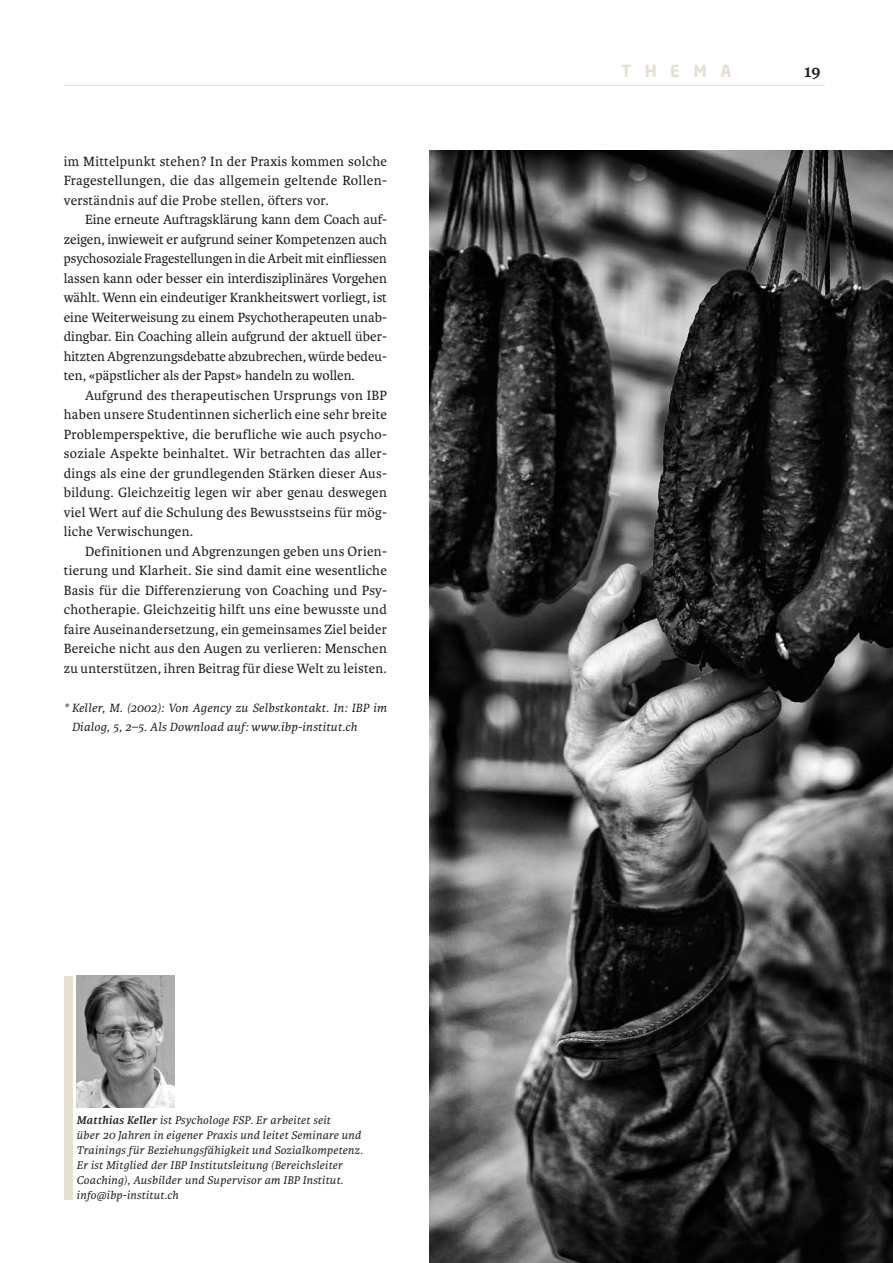
<style>
.page{position:relative;width:893px;height:1263px;background:#fff}
.page>*{position:absolute;margin:0;border:0;box-sizing:border-box;transform-origin:0 0}
.t1{font:700 18px "Karmina Basic";color:#231f20}
.t2{font:700 16.5px "Neo Sans";letter-spacing:.82em;color:#e6e0d1}
.t3{font:14.25px/19.5px "Karmina Basic";letter-spacing:.02em;color:#231f20;text-align:justify}
.t4{font:italic 12.75px/19.5px "Karmina Basic";letter-spacing:.02em;color:#231f20}
.t5{font:italic 12px/15px "Karmina Basic";letter-spacing:.02em;color:#231f20}
.s1{font-weight:700}
</style>
<div class="page">
<hr style="left:64px;top:85px;width:761px;height:1px;background:#e6e0d1">
<div style="left:64px;top:976px;width:8px;height:223px;background:#e6e0d1"></div>
<img style="left:77px;top:976px;width:97px;height:132px">
<img style="left:429px;top:151px;width:464px;height:1112px">
<p class="t3" style="left:64px;top:151px;width:325px">im Mittelpunkt stehen? In der Praxis kommen solche Fragestellungen, die das allgemein geltende Rollen&shy;verständnis auf die Probe stellen, öfters vor.</p>
<p class="t3" style="left:64px;top:210px;width:325px;text-indent:21px">Eine erneute Auftragsklärung kann dem Coach auf&shy;zeigen, inwieweit er aufgrund seiner Kompetenzen auch psychosoziale Fragestellungen in die Arbeit mit einfliessen lassen kann oder besser ein interdisziplinäres Vorgehen wählt. Wenn ein eindeutiger Krankheitswert vorliegt, ist eine Weiterweisung zu einem Psychotherapeuten unab&shy;dingbar. Ein Coaching allein aufgrund der aktuell über&shy;hitzten Abgrenzungsdebatte abzubrechen, würde bedeu&shy;ten, «päpstlicher als der Papst» handeln zu wollen.</p>
<p class="t3" style="left:64px;top:385px;width:325px;text-indent:21px">Aufgrund des therapeutischen Ursprungs von IBP haben unsere Studentinnen sicherlich eine sehr breite Problemperspektive, die berufliche wie auch psycho&shy;soziale Aspekte beinhaltet. Wir betrachten das aller&shy;dings als eine der grundlegenden Stärken dieser Aus&shy;bildung. Gleichzeitig legen wir aber genau deswegen viel Wert auf die Schulung des Bewusstseins für mög&shy;liche Verwischungen.</p>
<p class="t3" style="left:64px;top:541px;width:325px;text-indent:21px">Definitionen und Abgrenzungen geben uns Orien&shy;tierung und Klarheit. Sie sind damit eine wesentliche Basis für die Differenzierung von Coaching und Psy&shy;chotherapie. Gleichzeitig hilft uns eine bewusste und faire Auseinandersetzung, ein gemeinsames Ziel beider Bereiche nicht aus den Augen zu verlieren: Menschen zu unterstützen, ihren Beitrag für diese Welt zu leisten.</p>
<p class="t4" style="left:72px;top:698px;width:317px;text-indent:-8px">* Keller, M. (2002): Von Agency zu Selbstkontakt. In: IBP im<br>Dialog, 5, 2–5. Als Download auf: www.ibp-institut.ch</p>
<p class="t5" style="left:77px;top:1113px;width:288px"><span class="s1">Matthias Keller</span> ist Psychologe FSP. Er arbeitet seit<br>über 20 Jahren in eigener Praxis und leitet Seminare und Trainings für Beziehungsfähigkeit und Sozialkompetenz.<br>Er ist Mitglied der IBP Institutsleitung (Bereichsleiter Coaching), Ausbilder und Supervisor am IBP Institut. info@ibp-institut.ch</p>
<p class="t2" style="left:621px;top:60px;width:111px">THEMA</p>
<p class="t1" style="left:804px;top:60px;width:18px">19</p>
</div>
